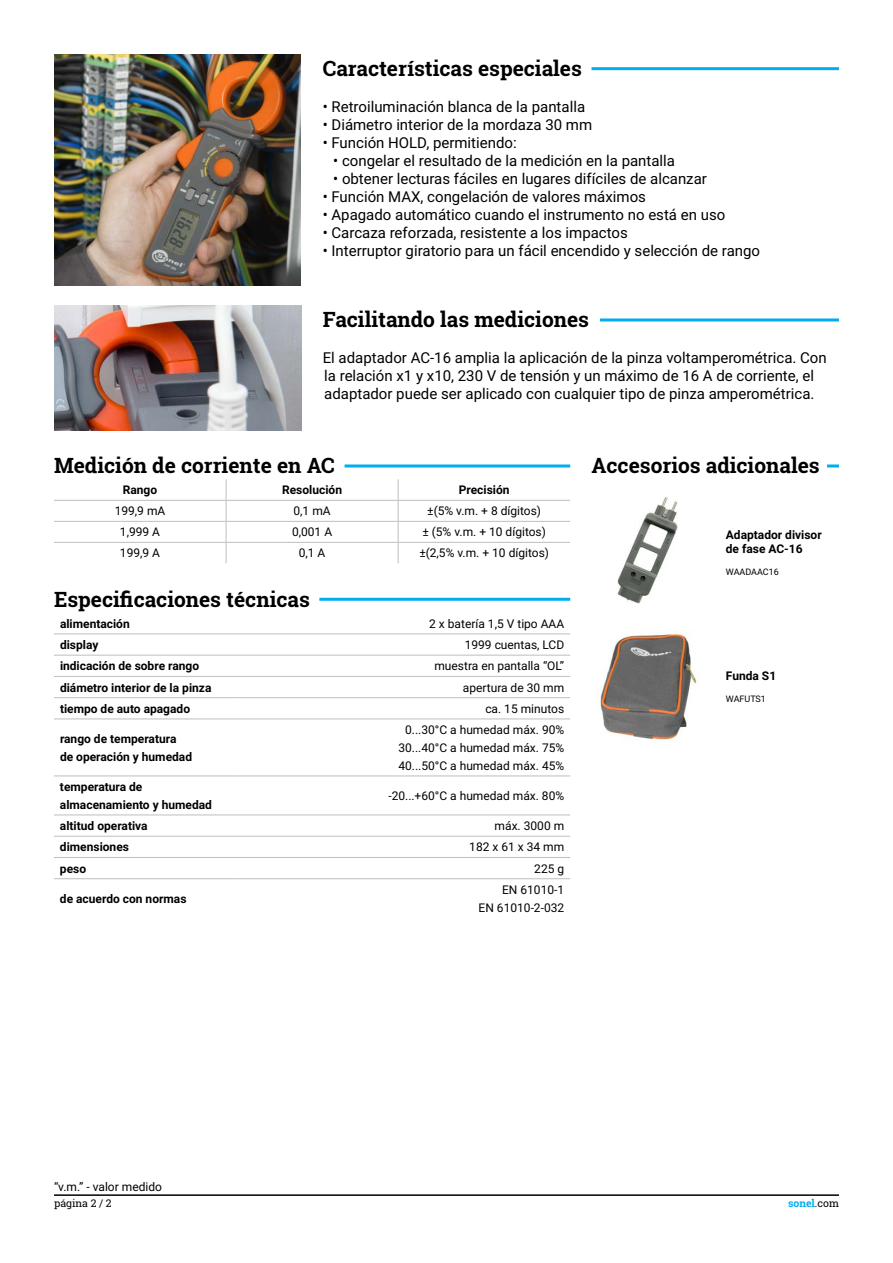
<style>
.page{position:relative;width:893px;height:1263px;background:#fff}
.page>*{position:absolute;margin:0;border:0;box-sizing:border-box;transform-origin:0 0}
.t1{font:700 21px "Roboto Slab";color:#000}
.t2{font:15px/18px "Roboto";color:#000}
.t3{font:12px/18px "Roboto";color:#000;text-align:center}
.t4{font:700 12px/18px "Roboto";color:#000}
.t5{font:10.5px "Roboto Slab";color:#000}
.t6{font:700 10.5px "Roboto Slab";color:#00aeef}
.t7{font:9px "Roboto";color:#000}
.s1{font-weight:400;color:#000}
</style>
<div class="page">
<hr style="left:54px;top:1194px;width:785px;height:2px;background:#000">
<hr style="left:591px;top:67px;width:248px;height:3px;background:#00aeef">
<img style="left:54px;top:54px;width:247px;height:232px">
<hr style="left:54px;top:500px;width:172px;height:1px;background:#bcbec0">
<hr style="left:226px;top:500px;width:172px;height:1px;background:#bcbec0">
<hr style="left:54px;top:542px;width:172px;height:1px;background:#bcbec0">
<hr style="left:226px;top:542px;width:172px;height:1px;background:#bcbec0">
<hr style="left:398px;top:500px;width:172px;height:1px;background:#bcbec0">
<hr style="left:398px;top:521px;width:172px;height:1px;background:#bcbec0">
<hr style="left:398px;top:542px;width:172px;height:1px;background:#bcbec0">
<hr style="left:54px;top:521px;width:172px;height:1px;background:#bcbec0">
<hr style="left:226px;top:521px;width:172px;height:1px;background:#bcbec0">
<svg style="left:226px;top:479px;width:1px;height:84px"></svg>
<svg style="left:398px;top:479px;width:1px;height:84px"></svg>
<img style="left:600px;top:634px;width:98px;height:109px">
<img style="left:617px;top:497px;width:61px;height:107px">
<svg style="left:827px;top:464px;width:12px;height:3px"></svg>
<hr style="left:600px;top:318px;width:239px;height:3px;background:#00aeef">
<img style="left:54px;top:305px;width:247px;height:125px">
<hr style="left:54px;top:633px;width:182px;height:1px;background:#bcbec0">
<hr style="left:236px;top:633px;width:334px;height:1px;background:#bcbec0">
<hr style="left:54px;top:655px;width:182px;height:1px;background:#bcbec0">
<hr style="left:236px;top:655px;width:334px;height:1px;background:#bcbec0">
<hr style="left:54px;top:676px;width:182px;height:1px;background:#bcbec0">
<hr style="left:236px;top:676px;width:334px;height:1px;background:#bcbec0">
<hr style="left:54px;top:697px;width:182px;height:1px;background:#bcbec0">
<hr style="left:236px;top:697px;width:334px;height:1px;background:#bcbec0">
<hr style="left:54px;top:718px;width:182px;height:1px;background:#bcbec0">
<hr style="left:236px;top:718px;width:334px;height:1px;background:#bcbec0">
<hr style="left:54px;top:775px;width:182px;height:1px;background:#bcbec0">
<hr style="left:236px;top:775px;width:334px;height:1px;background:#bcbec0">
<hr style="left:54px;top:814px;width:182px;height:1px;background:#bcbec0">
<hr style="left:236px;top:814px;width:334px;height:1px;background:#bcbec0">
<hr style="left:54px;top:836px;width:182px;height:1px;background:#bcbec0">
<hr style="left:236px;top:836px;width:334px;height:1px;background:#bcbec0">
<hr style="left:54px;top:857px;width:182px;height:1px;background:#bcbec0">
<hr style="left:236px;top:857px;width:334px;height:1px;background:#bcbec0">
<hr style="left:54px;top:878px;width:182px;height:1px;background:#bcbec0">
<hr style="left:236px;top:878px;width:334px;height:1px;background:#bcbec0">
<hr style="left:319px;top:598px;width:251px;height:3px;background:#00aeef">
<hr style="left:345px;top:464px;width:225px;height:3px;background:#00aeef">
<h1 class="t1" style="left:323px;top:54px;width:261px">Características especiales</h1>
<p class="t2" style="left:323px;top:97px;width:264px">• Retroiluminación blanca de la pantalla</p>
<p class="t2" style="left:323px;top:115px;width:271px">• Diámetro interior de la mordaza 30 mm</p>
<p class="t2" style="left:323px;top:133px;width:195px">• Función HOLD, permitiendo:</p>
<p class="t2" style="left:333px;top:151px;width:343px">• congelar el resultado de la medición en la pantalla</p>
<p class="t2" style="left:333px;top:169px;width:375px">• obtener lecturas fáciles en lugares difíciles de alcanzar</p>
<p class="t2" style="left:323px;top:187px;width:325px">• Función MAX, congelación de valores máximos</p>
<p class="t2" style="left:323px;top:205px;width:404px">• Apagado automático cuando el instrumento no está en uso</p>
<p class="t2" style="left:323px;top:223px;width:306px">• Carcaza reforzada, resistente a los impactos</p>
<p class="t2" style="left:323px;top:241px;width:439px">• Interruptor giratorio para un fácil encendido y selección de rango</p>
<h1 class="t1" style="left:323px;top:305px;width:268px">Facilitando las mediciones</h1>
<p class="t2" style="left:323px;top:348px;width:506px">El adaptador AC-16 amplia la aplicación de la pinza voltamperométrica. Con la relación x1 y x10, 230 V de tensión y un máximo de 16 A de corriente, el adaptador puede ser aplicado con cualquier tipo de pinza amperométrica.</p>
<h1 class="t1" style="left:54px;top:451px;width:282px">Medición de corriente en AC</h1>
<p class="t4" style="left:123px;top:481px;width:36px">Rango</p>
<p class="t4" style="left:282px;top:481px;width:61px">Resolución</p>
<p class="t4" style="left:459px;top:481px;width:52px">Precisión</p>
<p class="t3" style="left:115px;top:502px;width:52px">199,9 mA</p>
<p class="t3" style="left:294px;top:502px;width:39px">0,1 mA</p>
<p class="t3" style="left:427px;top:502px;width:115px">±(5% v.m. + 8 dígitos)</p>
<p class="t3" style="left:120px;top:523px;width:42px">1,999 A</p>
<p class="t3" style="left:292px;top:523px;width:42px">0,001 A</p>
<p class="t3" style="left:422px;top:523px;width:125px">± (5% v.m. + 10 dígitos)</p>
<p class="t3" style="left:120px;top:544px;width:42px">199,9 A</p>
<p class="t3" style="left:299px;top:544px;width:28px">0,1 A</p>
<p class="t3" style="left:419px;top:544px;width:131px">±(2,5% v.m. + 10 dígitos)</p>
<h1 class="t1" style="left:54px;top:585px;width:257px">Especificaciones técnicas</h1>
<p class="t4" style="left:60px;top:614px;width:71px">alimentación</p>
<p class="t3" style="left:429px;top:614px;width:136px">2 x batería 1,5 V tipo AAA</p>
<p class="t4" style="left:60px;top:635px;width:40px">display</p>
<p class="t3" style="left:465px;top:635px;width:101px">1999 cuentas, LCD</p>
<p class="t4" style="left:60px;top:656px;width:141px">indicación de sobre rango</p>
<p class="t3" style="left:434px;top:656px;width:131px">muestra en pantalla “OL”</p>
<p class="t4" style="left:60px;top:678px;width:153px">diámetro interior de la pinza</p>
<p class="t3" style="left:463px;top:678px;width:103px">apertura de 30 mm</p>
<p class="t4" style="left:60px;top:699px;width:132px">tiempo de auto apagado</p>
<p class="t3" style="left:485px;top:699px;width:80px">ca. 15 minutos</p>
<p class="t4" style="left:60px;top:729px;width:134px">rango de temperatura de operación y humedad</p>
<p class="t3" style="left:398px;top:720px;width:167px">0...30°C a humedad máx. 90%<br>30...40°C a humedad máx. 75%<br>40...50°C a humedad máx. 45%</p>
<p class="t4" style="left:60px;top:777px;width:154px">temperatura de almacenamiento y humedad</p>
<p class="t3" style="left:388px;top:786px;width:177px">-20...+60°C a humedad máx. 80%</p>
<p class="t4" style="left:60px;top:816px;width:89px">altitud operativa</p>
<p class="t3" style="left:495px;top:816px;width:71px">máx. 3000 m</p>
<p class="t4" style="left:60px;top:838px;width:71px">dimensiones</p>
<p class="t3" style="left:469px;top:838px;width:97px">182 x 61 x 34 mm</p>
<p class="t4" style="left:60px;top:859px;width:28px">peso</p>
<p class="t3" style="left:534px;top:859px;width:31px">225 g</p>
<p class="t4" style="left:60px;top:889px;width:128px">de acuerdo con normas</p>
<p class="t3" style="left:479px;top:880px;width:87px;text-align:right">EN 61010-1<br>EN 61010-2-032</p>
<h1 class="t1" style="left:591px;top:451px;width:230px">Accesorios adicionales</h1>
<p class="t4" style="left:726px;top:527px;width:97px;line-height:14.4px">Adaptador divisor de fase AC-16</p>
<p class="t7" style="left:726px;top:565px;width:55px">WAADAAC16</p>
<p class="t4" style="left:726px;top:666px;width:52px">Funda S1</p>
<p class="t7" style="left:726px;top:692px;width:42px">WAFUTS1</p>
<p class="t3" style="left:54px;top:1177px;width:110px">“v.m.” - valor medido</p>
<p class="t5" style="left:54px;top:1196px;width:59px">página 2 / 2</p>
<p class="t6" style="left:788px;top:1196px;width:52px">sonel<span class="s1">.com</span></p>
</div>
